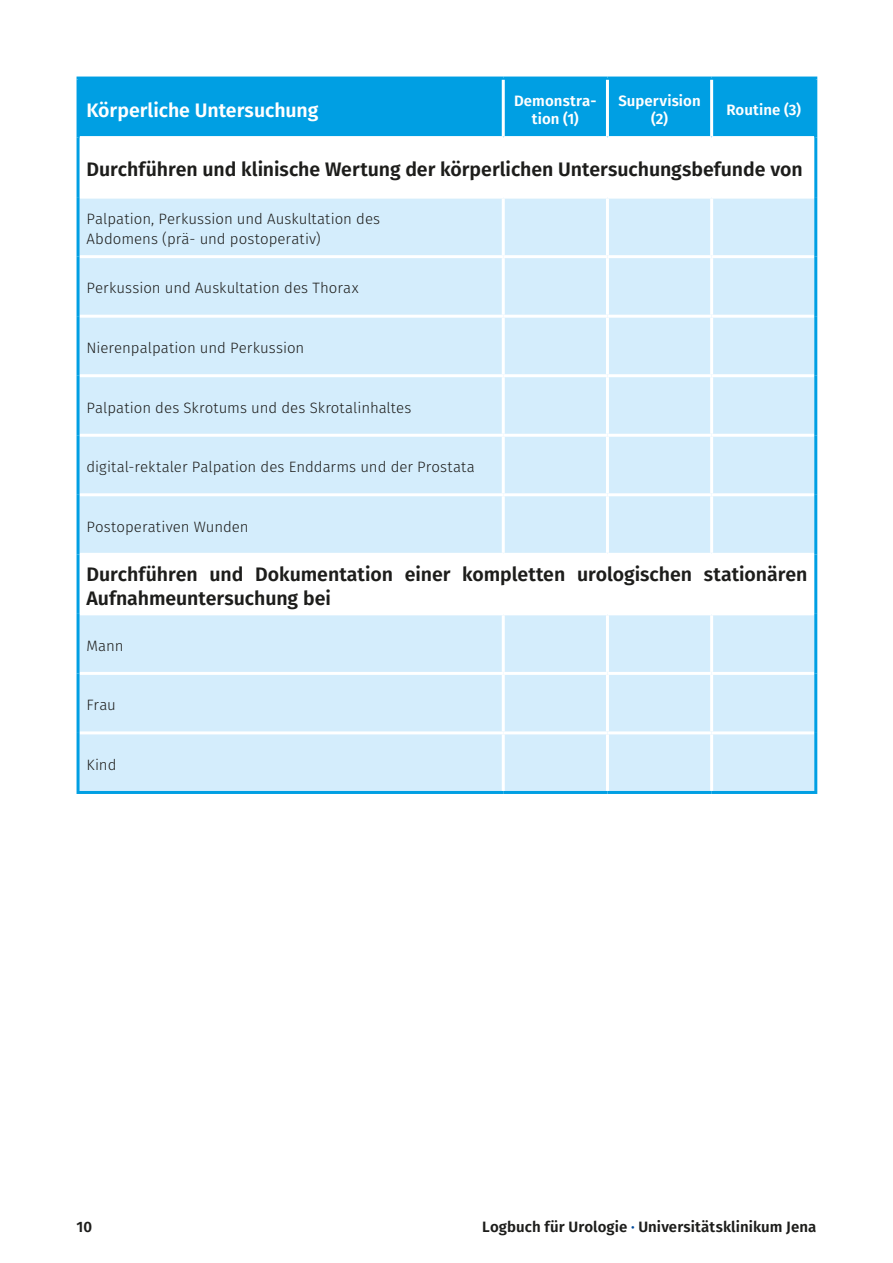
<style>
.page{position:relative;width:893px;height:1263px;background:#fff}
.page>*{position:absolute;margin:0;border:0;box-sizing:border-box;transform-origin:0 0}
.t1{font:600 19.5px/24px "Fira Sans";letter-spacing:-.005em;color:#1d1d1b}
.t2{font:600 19.5px "Fira Sans";letter-spacing:-.005em;color:#fff}
.t3{font:300 15px/19.5px "Fira Sans";color:#1d1d1b}
.t4{font:600 15px "Fira Sans";letter-spacing:.005em;color:#1d1d1b}
.t5{font:600 15px/18px "Fira Sans";letter-spacing:.005em;color:#fff;text-align:center}
.s1{color:#00499a}
</style>
<div class="page">
<div style="left:80px;top:80px;width:734px;height:56px;background:#009fe3"></div>
<div style="left:80px;top:199px;width:422px;height:592px;background:#d4edfc"></div>
<div style="left:505px;top:199px;width:309px;height:592px;background:#d4edfc"></div>
<div style="left:78px;top:554px;width:738px;height:60px;background:#fff"></div>
<hr style="left:502px;top:80px;width:3px;height:56px;background:#fff">
<hr style="left:606px;top:80px;width:3px;height:56px;background:#fff">
<hr style="left:710px;top:80px;width:3px;height:56px;background:#fff">
<hr style="left:606px;top:199px;width:3px;height:56px;background:#fff">
<hr style="left:710px;top:199px;width:3px;height:56px;background:#fff">
<hr style="left:80px;top:255px;width:423px;height:3px;background:#fff">
<hr style="left:503px;top:255px;width:104px;height:3px;background:#fff">
<hr style="left:607px;top:255px;width:105px;height:3px;background:#fff">
<hr style="left:606px;top:258px;width:3px;height:57px;background:#fff">
<hr style="left:712px;top:255px;width:102px;height:3px;background:#fff">
<hr style="left:710px;top:258px;width:3px;height:57px;background:#fff">
<hr style="left:80px;top:315px;width:423px;height:3px;background:#fff">
<hr style="left:503px;top:315px;width:104px;height:3px;background:#fff">
<hr style="left:607px;top:315px;width:105px;height:3px;background:#fff">
<hr style="left:606px;top:318px;width:3px;height:56px;background:#fff">
<hr style="left:712px;top:315px;width:102px;height:3px;background:#fff">
<hr style="left:710px;top:318px;width:3px;height:56px;background:#fff">
<hr style="left:80px;top:374px;width:423px;height:3px;background:#fff">
<hr style="left:503px;top:374px;width:104px;height:3px;background:#fff">
<hr style="left:607px;top:374px;width:105px;height:3px;background:#fff">
<hr style="left:606px;top:377px;width:3px;height:57px;background:#fff">
<hr style="left:712px;top:374px;width:102px;height:3px;background:#fff">
<hr style="left:710px;top:377px;width:3px;height:57px;background:#fff">
<hr style="left:80px;top:434px;width:423px;height:3px;background:#fff">
<hr style="left:503px;top:434px;width:104px;height:3px;background:#fff">
<hr style="left:607px;top:434px;width:105px;height:3px;background:#fff">
<hr style="left:606px;top:437px;width:3px;height:56px;background:#fff">
<hr style="left:712px;top:434px;width:102px;height:3px;background:#fff">
<hr style="left:710px;top:437px;width:3px;height:56px;background:#fff">
<hr style="left:80px;top:493px;width:423px;height:3px;background:#fff">
<hr style="left:503px;top:493px;width:104px;height:3px;background:#fff">
<hr style="left:607px;top:493px;width:105px;height:3px;background:#fff">
<hr style="left:606px;top:496px;width:3px;height:57px;background:#fff">
<hr style="left:712px;top:493px;width:102px;height:3px;background:#fff">
<hr style="left:710px;top:496px;width:3px;height:57px;background:#fff">
<hr style="left:80px;top:553px;width:423px;height:3px;background:#fff">
<hr style="left:503px;top:553px;width:104px;height:3px;background:#fff">
<hr style="left:607px;top:553px;width:105px;height:3px;background:#fff">
<hr style="left:712px;top:553px;width:102px;height:3px;background:#fff">
<hr style="left:80px;top:612px;width:423px;height:3px;background:#fff">
<hr style="left:503px;top:612px;width:104px;height:3px;background:#fff">
<hr style="left:607px;top:612px;width:105px;height:3px;background:#fff">
<hr style="left:606px;top:615px;width:3px;height:57px;background:#fff">
<hr style="left:712px;top:612px;width:102px;height:3px;background:#fff">
<hr style="left:710px;top:615px;width:3px;height:57px;background:#fff">
<hr style="left:80px;top:672px;width:423px;height:3px;background:#fff">
<hr style="left:503px;top:672px;width:104px;height:3px;background:#fff">
<hr style="left:607px;top:672px;width:105px;height:3px;background:#fff">
<hr style="left:606px;top:675px;width:3px;height:56px;background:#fff">
<hr style="left:712px;top:672px;width:102px;height:3px;background:#fff">
<hr style="left:710px;top:675px;width:3px;height:56px;background:#fff">
<hr style="left:80px;top:731px;width:423px;height:3px;background:#fff">
<hr style="left:503px;top:731px;width:104px;height:3px;background:#fff">
<hr style="left:607px;top:731px;width:105px;height:3px;background:#fff">
<hr style="left:606px;top:734px;width:3px;height:57px;background:#fff">
<hr style="left:712px;top:731px;width:102px;height:3px;background:#fff">
<hr style="left:710px;top:734px;width:3px;height:57px;background:#fff">
<hr style="left:77px;top:80px;width:3px;height:58px;background:#009fe3">
<hr style="left:77px;top:77px;width:426px;height:3px;background:#009fe3">
<hr style="left:503px;top:77px;width:104px;height:3px;background:#009fe3">
<hr style="left:607px;top:77px;width:105px;height:3px;background:#009fe3">
<hr style="left:712px;top:77px;width:105px;height:3px;background:#009fe3">
<hr style="left:814px;top:80px;width:3px;height:58px;background:#009fe3">
<hr style="left:77px;top:138px;width:3px;height:59px;background:#009fe3">
<hr style="left:814px;top:138px;width:3px;height:59px;background:#009fe3">
<hr style="left:77px;top:197px;width:3px;height:60px;background:#009fe3">
<hr style="left:77px;top:257px;width:3px;height:59px;background:#009fe3">
<hr style="left:77px;top:316px;width:3px;height:60px;background:#009fe3">
<hr style="left:77px;top:376px;width:3px;height:59px;background:#009fe3">
<hr style="left:77px;top:435px;width:3px;height:60px;background:#009fe3">
<hr style="left:77px;top:495px;width:3px;height:59px;background:#009fe3">
<hr style="left:814px;top:197px;width:3px;height:60px;background:#009fe3">
<hr style="left:814px;top:257px;width:3px;height:59px;background:#009fe3">
<hr style="left:814px;top:316px;width:3px;height:60px;background:#009fe3">
<hr style="left:814px;top:376px;width:3px;height:59px;background:#009fe3">
<hr style="left:814px;top:435px;width:3px;height:60px;background:#009fe3">
<hr style="left:814px;top:495px;width:3px;height:59px;background:#009fe3">
<hr style="left:77px;top:554px;width:3px;height:60px;background:#009fe3">
<hr style="left:814px;top:554px;width:3px;height:60px;background:#009fe3">
<hr style="left:77px;top:614px;width:3px;height:59px;background:#009fe3">
<hr style="left:77px;top:673px;width:3px;height:60px;background:#009fe3">
<hr style="left:814px;top:614px;width:3px;height:59px;background:#009fe3">
<hr style="left:814px;top:673px;width:3px;height:60px;background:#009fe3">
<hr style="left:77px;top:733px;width:3px;height:58px;background:#009fe3">
<hr style="left:77px;top:791px;width:426px;height:3px;background:#009fe3">
<hr style="left:503px;top:791px;width:104px;height:3px;background:#009fe3">
<hr style="left:607px;top:791px;width:105px;height:3px;background:#009fe3">
<hr style="left:814px;top:733px;width:3px;height:58px;background:#009fe3">
<hr style="left:712px;top:791px;width:105px;height:3px;background:#009fe3">
<h1 class="t2" style="left:87px;top:94px;width:233px">Körperliche Untersuchung</h1>
<p class="t5" style="left:514px;top:91px;width:84px">Demonstra&shy;tion (1)</p>
<p class="t5" style="left:618px;top:91px;width:84px">Supervision (2)</p>
<p class="t5" style="left:726px;top:100px;width:76px">Routine (3)</p>
<h1 class="t1" style="left:87px;top:156px;width:718px">Durchführen und klinische Wertung der körperlichen Untersuchungsbefunde von</h1>
<p class="t3" style="left:87px;top:209px;width:295px">Palpation, Perkussion und Auskultation des<br>Abdomens (prä- und postoperativ)</p>
<p class="t3" style="left:87px;top:278px;width:274px">Perkussion und Auskultation des Thorax</p>
<p class="t3" style="left:87px;top:338px;width:219px">Nierenpalpation und Perkussion</p>
<p class="t3" style="left:87px;top:397px;width:326px">Palpation des Skrotums und des Skrotalinhaltes</p>
<p class="t3" style="left:87px;top:457px;width:390px">digital-rektaler Palpation des Enddarms und der Prostata</p>
<p class="t3" style="left:87px;top:516px;width:164px">Postoperativen Wunden</p>
<h1 class="t1" style="left:87px;top:561px;width:722px">Durchführen und Dokumentation einer kompletten urologischen stationären<br>Aufnahmeuntersuchung bei</h1>
<p class="t3" style="left:87px;top:636px;width:39px">Mann</p>
<p class="t3" style="left:87px;top:695px;width:31px">Frau</p>
<p class="t3" style="left:87px;top:755px;width:31px">Kind</p>
<p class="t4" style="left:77px;top:1214px;width:17px">10</p>
<p class="t4" style="left:482px;top:1214px;width:336px">Logbuch für Urologie <span class="s1">·</span> Universitätsklinikum Jena</p>
</div>
